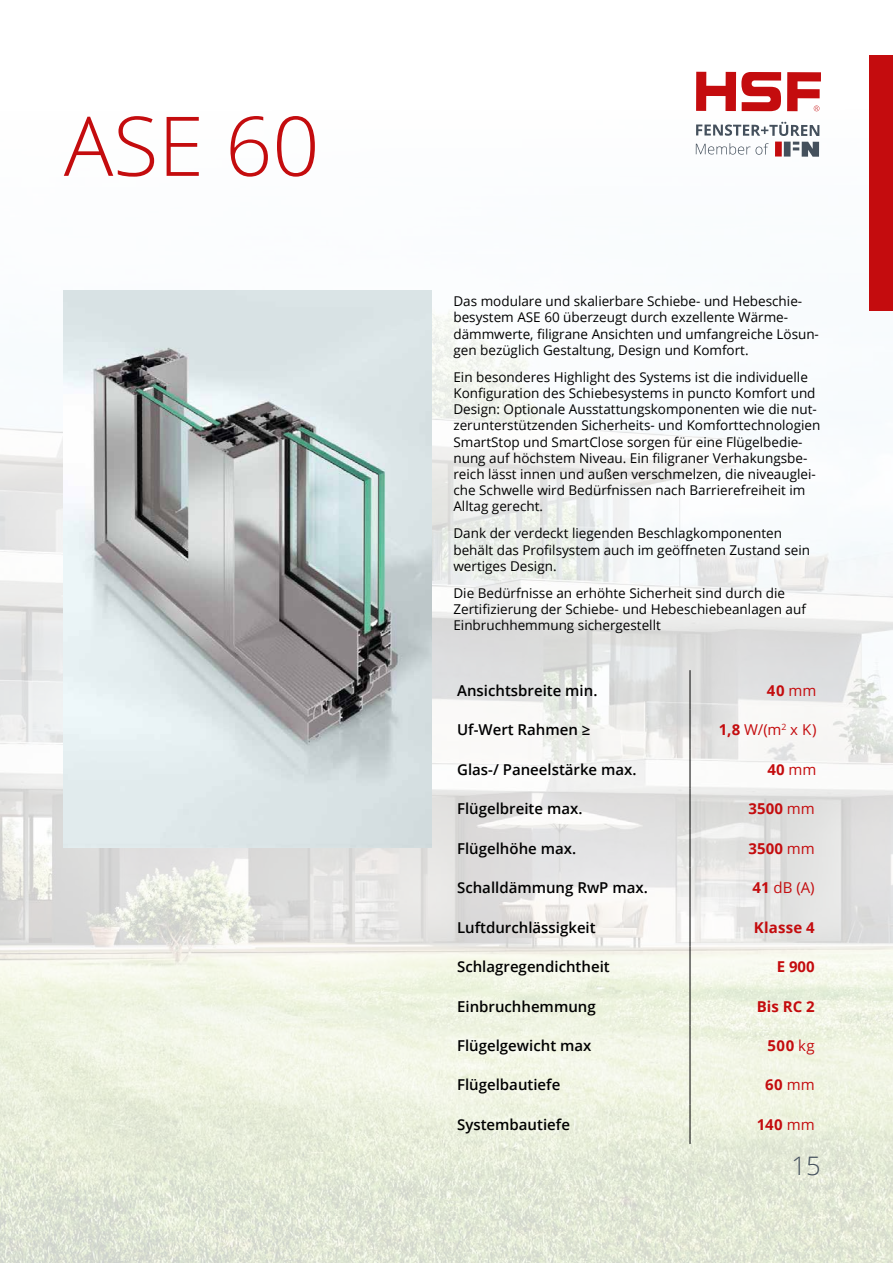
<style>
.page{position:relative;width:893px;height:1263px;background:#fff}
.page>*{position:absolute;margin:0;border:0;box-sizing:border-box;transform-origin:0 0}
.t1{font:300 82.5px "Open Sans";color:#c40c0e}
.t2{font:300 25.5px "Open Sans";color:#44505c}
.t3{font:600 15px "Open Sans";color:#000}
.t4{font:700 15px "Open Sans";color:#c40c0e}
.t5{font:15px "Open Sans";color:#c40c0e}
.t6{font:13.5px/16.2px "Open Sans";color:#000}
.s1{font-weight:400}
.s2{font-weight:700}
</style>
<div class="page">
<img style="left:0;top:55px;width:893px;height:1208px">
<svg style="left:696px;top:72px;width:85px;height:39px"></svg>
<svg style="left:787px;top:72px;width:34px;height:39px"></svg>
<svg style="left:696px;top:122px;width:123px;height:14px"></svg>
<div style="left:775px;top:142px;width:7px;height:15px;background:#c40c0e"></div>
<div style="left:784px;top:142px;width:7px;height:15px;background:#44505c"></div>
<svg style="left:793px;top:142px;width:26px;height:15px"></svg>
<svg style="left:696px;top:143px;width:73px;height:12px"></svg>
<img style="left:64px;top:290px;width:368px;height:557px">
<hr style="left:690px;top:670px;width:1px;height:40px;background:#000">
<hr style="left:690px;top:710px;width:1px;height:39px;background:#000">
<hr style="left:690px;top:749px;width:1px;height:40px;background:#000">
<hr style="left:690px;top:789px;width:1px;height:39px;background:#000">
<hr style="left:690px;top:828px;width:1px;height:39px;background:#000">
<hr style="left:690px;top:867px;width:1px;height:40px;background:#000">
<hr style="left:690px;top:907px;width:1px;height:39px;background:#000">
<hr style="left:690px;top:946px;width:1px;height:40px;background:#000">
<hr style="left:690px;top:986px;width:1px;height:39px;background:#000">
<hr style="left:690px;top:1025px;width:1px;height:40px;background:#000">
<hr style="left:690px;top:1065px;width:1px;height:39px;background:#000">
<hr style="left:690px;top:1104px;width:1px;height:40px;background:#000">
<div style="left:870px;top:55px;width:23px;height:255px;background:#c40c0e"></div>
<h1 class="t1" style="left:64px;top:89px;width:257px">ASE 60</h1>
<p class="t6" style="left:453px;top:293px;width:367px">Das modulare und skalierbare Schiebe- und Hebeschie&shy;besystem ASE 60 überzeugt durch exzellente Wärme&shy;dämmwerte, filigrane Ansichten und umfangreiche Lösun&shy;gen bezüglich Gestaltung, Design und Komfort.</p>
<p class="t6" style="left:453px;top:368px;width:368px">Ein besonderes Highlight des Systems ist die individuelle Konfiguration des Schiebesystems in puncto Komfort und Design: Optionale Ausstattungskomponenten wie die nut&shy;zerunterstützenden Sicherheits- und Komforttechnologien SmartStop und SmartClose sorgen für eine Flügelbedie&shy;nung auf höchstem Niveau. Ein filigraner Verhakungsbe&shy;reich lässt innen und außen verschmelzen, die niveauglei&shy;che Schwelle wird Bedürfnissen nach Barrierefreiheit im Alltag gerecht.</p>
<p class="t6" style="left:453px;top:525px;width:358px">Dank der verdeckt liegenden Beschlagkomponenten behält das Profilsystem auch im geöffneten Zustand sein wertiges Design.</p>
<p class="t6" style="left:453px;top:584px;width:354px">Die Bedürfnisse an erhöhte Sicherheit sind durch die<br>Zertifizierung der Schiebe- und Hebeschiebeanlagen auf<br>Einbruchhemmung sichergestellt</p>
<p class="t3" style="left:457px;top:680px;width:142px">Ansichtsbreite min.</p>
<p class="t4" style="left:767px;top:680px;width:51px">40 <span class="s1">mm</span></p>
<p class="t3" style="left:457px;top:719px;width:135px">Uf-Wert Rahmen ≥</p>
<p class="t5" style="left:719px;top:719px;width:99px"><span class="s2">1,8</span> W/(m<sup>2</sup> x K)</p>
<p class="t3" style="left:457px;top:759px;width:181px">Glas-/ Paneelstärke max.</p>
<p class="t4" style="left:767px;top:759px;width:50px">40 <span class="s1">mm</span></p>
<p class="t3" style="left:457px;top:798px;width:127px">Flügelbreite max.</p>
<p class="t4" style="left:749px;top:798px;width:68px">3500 <span class="s1">mm</span></p>
<p class="t3" style="left:457px;top:838px;width:121px">Flügelhöhe max.</p>
<p class="t4" style="left:749px;top:837px;width:68px">3500 <span class="s1">mm</span></p>
<p class="t3" style="left:457px;top:877px;width:192px">Schalldämmung RwP max.</p>
<p class="t5" style="left:752px;top:877px;width:64px"><span class="s2">41</span> dB (A)</p>
<p class="t3" style="left:457px;top:917px;width:140px">Luftdurchlässigkeit</p>
<p class="t4" style="left:754px;top:916px;width:62px">Klasse 4</p>
<p class="t3" style="left:457px;top:956px;width:154px">Schlagregendichtheit</p>
<p class="t4" style="left:777px;top:956px;width:39px">E 900</p>
<p class="t3" style="left:457px;top:996px;width:140px">Einbruchhemmung</p>
<p class="t4" style="left:757px;top:995px;width:59px">Bis RC 2</p>
<p class="t3" style="left:457px;top:1035px;width:136px">Flügelgewicht max</p>
<p class="t4" style="left:768px;top:1035px;width:49px">500 <span class="s1">kg</span></p>
<p class="t3" style="left:457px;top:1075px;width:105px">Flügelbautiefe</p>
<p class="t4" style="left:765px;top:1074px;width:51px">60 <span class="s1">mm</span></p>
<p class="t3" style="left:457px;top:1114px;width:114px">Systembautiefe</p>
<p class="t4" style="left:757px;top:1114px;width:59px">140 <span class="s1">mm</span></p>
<h2 class="t2" style="left:792px;top:1148px;width:31px">15</h2>
</div>
